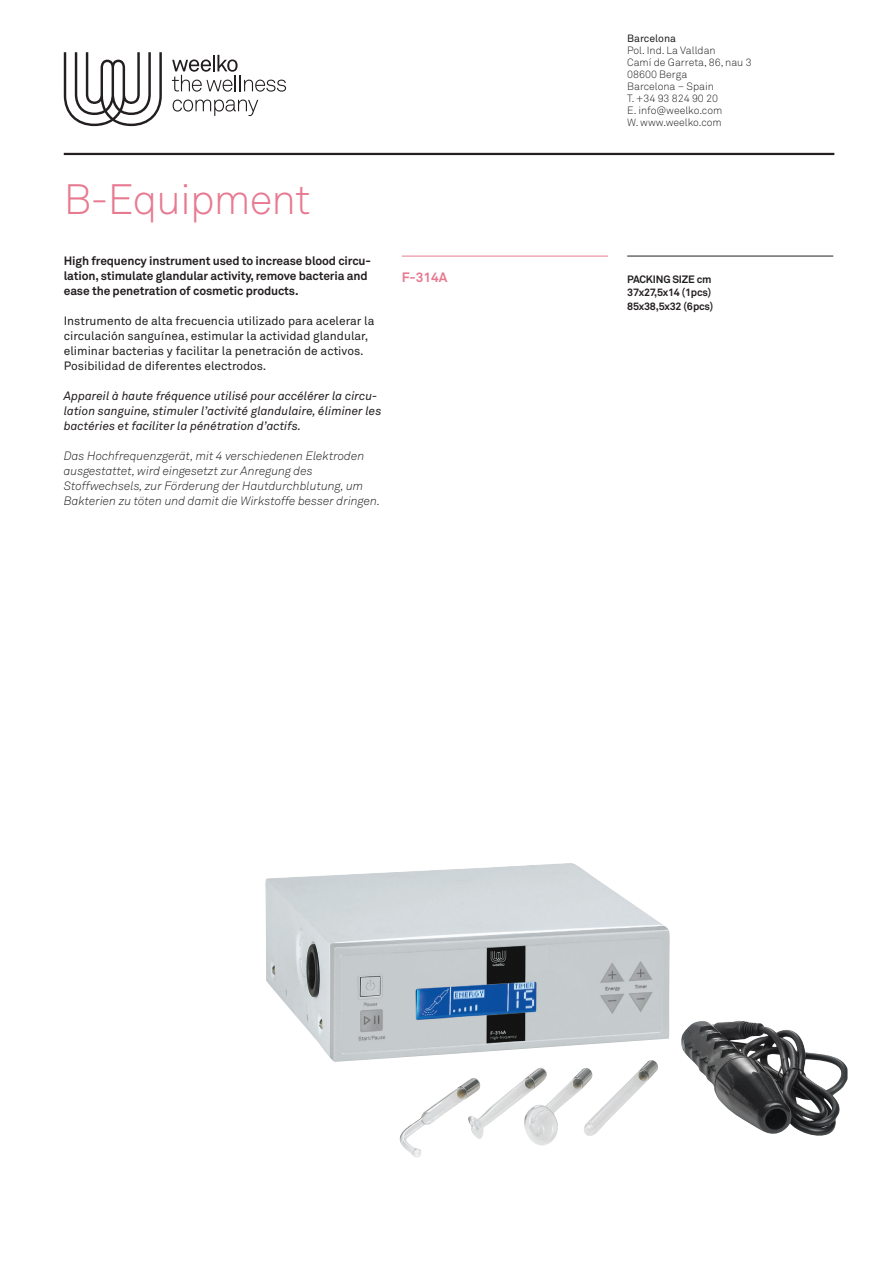
<style>
.page{position:relative;width:893px;height:1263px;background:#fff}
.page>*{position:absolute;margin:0;border:0;box-sizing:border-box;transform-origin:0 0}
.t1{font:300 42px "Akkurat";letter-spacing:-.02em;color:#e77a91}
.t2{font:700 13.5px "Akkurat";color:#e77a91}
.t3{font:italic 300 12px/15px "Akkurat";color:#231f20}
.t4{font:12px/15px "Akkurat";color:#231f20}
.t5{font:italic 12px/15px "Akkurat";color:#231f20}
.t6{font:700 12px/15px "Akkurat";letter-spacing:-.01em;color:#231f20}
.t7{font:700 10.65px/13.6px "Akkurat";letter-spacing:-.02em;color:#231f20}
.t8{font:300 10.5px/12px "Akkurat";color:#231f20}
.t9{font:10.5px "Akkurat";color:#231f20}
</style>
<div class="page">
<hr style="left:64px;top:153px;width:770px;height:2px;background:#231f20">
<svg style="left:173px;top:100px;width:85px;height:16px"></svg>
<svg style="left:172px;top:55px;width:114px;height:37px"></svg>
<svg style="left:64px;top:52px;width:98px;height:74px"></svg>
<hr style="left:402px;top:256px;width:206px;height:1px;background:#e77a91">
<img style="left:265px;top:863px;width:582px;height:277px">
<hr style="left:627px;top:256px;width:206px;height:1px;background:#231f20">
<p class="t9" style="left:627px;top:32px;width:50px">Barcelona</p>
<p class="t8" style="left:627px;top:45px;width:126px">Pol. Ind. La Valldan<br>Camí de Garreta, 86, nau 3<br>08600 Berga<br>Barcelona – Spain<br>T. +34 93 824 90 20<br>E. info@weelko.com<br>W. www.weelko.com</p>
<h1 class="t1" style="left:64px;top:175px;width:249px">B-Equipment</h1>
<p class="t6" style="left:64px;top:253px;width:309px">High frequency instrument used to increase blood circu&shy;lation, stimulate glandular activity, remove bacteria and ease the penetration of cosmetic products.</p>
<p class="t4" style="left:64px;top:314px;width:312px">Instrumento de alta frecuencia utilizado para acelerar la circulación sanguínea, estimular la actividad glandular, eliminar bacterias y facilitar la penetración de activos.<br>Posibilidad de diferentes electrodos.</p>
<p class="t5" style="left:64px;top:389px;width:319px">Appareil à haute fréquence utilisé pour accélérer la circu&shy;lation sanguine, stimuler l’activité glandulaire, éliminer les bactéries et faciliter la pénétration d’actifs.</p>
<p class="t3" style="left:64px;top:448px;width:318px">Das Hochfrequenzgerät, mit 4 verschiedenen Elektroden ausgestattet, wird eingesetzt zur Anregung des Stoffwechsels, zur Förderung der Hautdurchblutung, um Bakterien zu töten und damit die Wirkstoffe besser dringen.</p>
<p class="t2" style="left:402px;top:269px;width:47px">F-314A</p>
<p class="t7" style="left:627px;top:272px;width:88px">PACKING SIZE cm<br>37x27,5x14 (1pcs)<br>85x38,5x32 (6pcs)</p>
</div>
